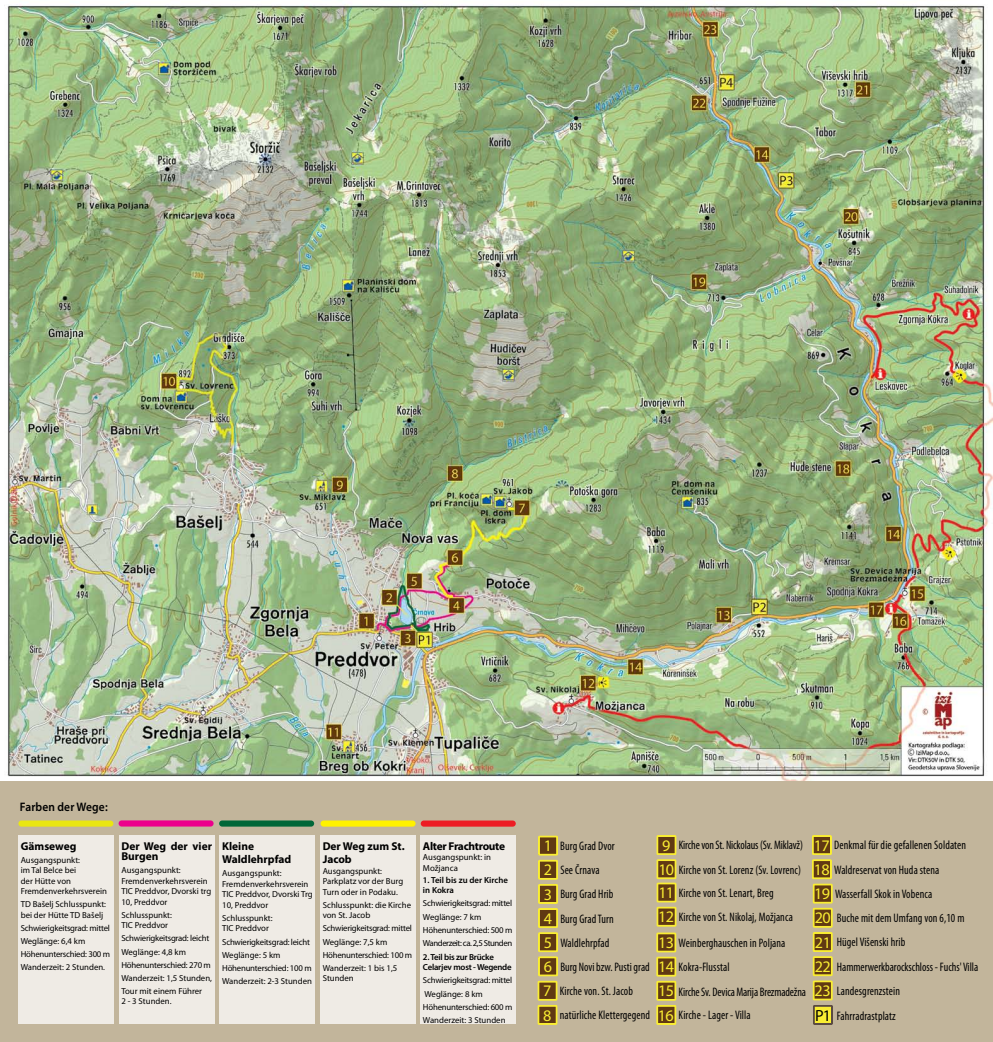
<style>
.page{position:relative;width:993px;height:1042px;background:#fff}
.page>*{position:absolute;margin:0;border:0;box-sizing:border-box;transform-origin:0 0}
.t1{font:16.19px "Myriad Pro";letter-spacing:-.05em;color:#f9ed33}
.t2{font:16.19px "Myriad Pro";color:#000}
.t3{font:condensed 12.34px/24.2px "Myriad Pro";letter-spacing:.01em;color:#000;scale:.93 1}
.t4{font:condensed 12.34px/24.2px "Myriad Pro";letter-spacing:-.01em;color:#000;scale:.93 1}
.t5{font:600 12.34px "Myriad Pro";letter-spacing:.01em;color:#000;scale:.93 1}
.t6{font:700 11.38px/13.7px "Myriad Pro";color:#000}
.t7{font:700 11.38px "Myriad Pro";letter-spacing:-.025em;color:#000}
.t8{font:8.75px/13.1px "Myriad Pro";letter-spacing:-.025em;color:#000}
.t9{font:8.75px/10.5px "Myriad Pro";color:#000}
.t10{font:600 8.75px/10.5px "Myriad Pro";letter-spacing:-.025em;color:#000}
.t11{font:600 8.75px/10.5px "Myriad Pro";color:#000}
.s1{font-stretch:normal;font-size:16.19px;color:#f9ed33}
</style>
<div class="page">
<img style="left:4px;top:5px;width:988px;height:776px">
<div style="left:0;top:781px;width:992px;height:261px;background:#c2b59b"></div>
<svg style="left:656px;top:932px;width:20px;height:93px;background:#987c31"></svg>
<svg style="left:537px;top:836px;width:20px;height:189px"></svg>
<svg style="left:656px;top:835px;width:20px;height:91px;background:#967a30"></svg>
<svg style="left:812px;top:835px;width:20px;height:190px;background:#9e8537"></svg>
<div style="left:18px;top:836px;width:96px;height:188px;background:#efebe5"></div>
<div style="left:119px;top:836px;width:95px;height:188px;background:#efebe5"></div>
<div style="left:219px;top:836px;width:96px;height:188px;background:#efebe5"></div>
<div style="left:320px;top:836px;width:95px;height:188px;background:#efebe5"></div>
<div style="left:420px;top:836px;width:96px;height:188px;background:#efebe5"></div>
<div style="left:18px;top:820px;width:95px;height:6px;background:#e9e612;border-radius:3px"></div>
<div style="left:118px;top:820px;width:95px;height:6px;background:#ec008c;border-radius:3px"></div>
<div style="left:420px;top:820px;width:95px;height:6px;background:#ed1c24;border-radius:3px"></div>
<div style="left:219px;top:820px;width:95px;height:6px;background:#006738;border-radius:3px"></div>
<div style="left:320px;top:820px;width:95px;height:6px;background:#fff200;border-radius:3px"></div>
<h2 class="t5" style="left:20px;top:798px;width:96px">Farben der Wege:</h2>
<h3 class="t6" style="left:21px;top:838px;width:57px">Gämseweg</h3>
<p class="t9" style="left:21px;top:854px;width:88px">Ausgangspunkt:<br>im Tal Belce bei<br>der Hütte von<br>Fremdenverkehrsverein</p>
<p class="t9" style="left:21px;top:899px;width:87px">TD Bašelj Schlusspunkt: bei der Hütte TD Bašelj</p>
<p class="t8" style="left:21px;top:921px;width:91px">Schwierigkeitsgrad: mittel<br>Weglänge: 6,4 km<br>Höhenunterschied: 300 m<br>Wanderzeit: 2 Stunden.</p>
<h3 class="t6" style="left:121px;top:840px;width:92px;line-height:10.5px">Der Weg der vier<br>Burgen</h3>
<p class="t9" style="left:121px;top:865px;width:91px">Ausgangspunkt:<br>Fremdenverkehrsverein<br>TIC Preddvor, Dvorski trg<br>10, Preddvor</p>
<p class="t9" style="left:121px;top:909px;width:52px">Schlusspunkt:<br>TIC Preddvor</p>
<p class="t8" style="left:121px;top:932px;width:92px">Schwierigkeitsgrad: leicht<br>Weglänge: 4,8 km<br>Höhenunterschied: 270 m<br>Wanderzeit: 1,5 Stunden,<br>Tour mit einem Führer</p>
<p class="t9" style="left:121px;top:996px;width:52px">2 - 3 Stunden.</p>
<h3 class="t6" style="left:222px;top:838px;width:71px">Kleine<br>Waldlehrpfad</h3>
<p class="t9" style="left:222px;top:868px;width:92px">Ausgangspunkt:<br>Fremdenverkehrsverein<br>TIC Preddvor, Dvorski Trg<br>10, Preddvor</p>
<p class="t9" style="left:222px;top:912px;width:52px">Schlusspunkt:<br>TIC Preddvor</p>
<p class="t8" style="left:222px;top:935px;width:91px">Schwierigkeitsgrad: leicht<br>Weglänge: 5 km<br>Höhenunterschied: 100 m<br>Wanderzeit: 2-3 Stunden</p>
<h3 class="t6" style="left:322px;top:838px;width:83px">Der Weg zum St.<br>Jacob</h3>
<p class="t9" style="left:322px;top:865px;width:82px">Ausgangspunkt:<br>Parkplatz vor der Burg<br>Turn oder in Podaku.</p>
<p class="t9" style="left:322px;top:899px;width:90px">Schlusspunkt: die Kirche von St. Jacob</p>
<p class="t8" style="left:322px;top:922px;width:91px">Schwierigkeitsgrad: mittel<br>Weglänge: 7,5 km<br>Höhenunterschied: 100 m<br>Wanderzeit: 1 bis 1,5</p>
<p class="t9" style="left:322px;top:973px;width:33px">Stunden</p>
<h3 class="t7" style="left:423px;top:838px;width:84px">Alter Frachtroute</h3>
<p class="t9" style="left:423px;top:852px;width:70px">Ausgangspunkt: in<br>Možjanca</p>
<p class="t11" style="left:423px;top:874px;width:86px">1. Teil bis zu der Kirche in Kokra</p>
<p class="t8" style="left:423px;top:897px;width:91px">Schwierigkeitsgrad: mittel<br>Weglänge: 7 km<br>Höhenunterschied: 500 m<br>Wanderzeit: ca. 2,5 Stunden</p>
<p class="t10" style="left:423px;top:951px;width:90px">2. Teil bis zur Brücke<br>Celarjev most - Wegende</p>
<p class="t8" style="left:423px;top:974px;width:91px">Schwierigkeitsgrad: mittel<br>Weglänge: 8 km<br>Höhenunterschied: 600 m<br>Wanderzeit: 3 Stunden</p>
<h1 class="t1" style="left:543px;top:836px;width:10px">1</h1>
<h1 class="t1" style="left:543px;top:860px;width:10px">2</h1>
<h1 class="t1" style="left:543px;top:884px;width:10px">3</h1>
<h1 class="t1" style="left:543px;top:908px;width:10px">4</h1>
<h1 class="t1" style="left:543px;top:932px;width:10px">5</h1>
<h1 class="t1" style="left:543px;top:956px;width:10px">6</h1>
<h1 class="t1" style="left:543px;top:981px;width:10px">7</h1>
<h1 class="t1" style="left:543px;top:1005px;width:10px">8</h1>
<h2 class="t3" style="left:560px;top:833px;width:60px">Burg Grad Dvor</h2>
<h2 class="t3" style="left:559px;top:858px;width:99px">See Črnava<br>Burg Grad Hrib<br>Burg Grad Turn<br>Waldlehrpfad<br>Burg Novi bzw. Pusti grad<br>Kirche von. St. Jacob natürliche Klettergegend</h2>
<h1 class="t1" style="left:662px;top:835px;width:10px">9</h1>
<h2 class="t4" style="left:678px;top:833px;width:135px">Kirche von St. Nickolaus (Sv. Miklavž)<br>Kirche von St. Lorenz (Sv. Lovrenc)</h2>
<h2 class="t3" style="left:678px;top:880px;width:124px">Kirche von St. Lenart, Breg<br>Kirche von St. Nikolaj, Možjanca</h2>
<h2 class="t3" style="left:678px;top:931px;width:138px">Weinberghauschen in Poljana<br>Kokra-Flusstal<br>Kirche Sv. Devica Marija Brezmadežna<br>Kirche - Lager - Villa</h2>
<h1 class="t1" style="left:658px;top:859px;width:17px">10</h1>
<h1 class="t1" style="left:658px;top:883px;width:17px">11</h1>
<h1 class="t1" style="left:658px;top:907px;width:17px">12</h1>
<h1 class="t1" style="left:658px;top:932px;width:17px">13</h1>
<h1 class="t1" style="left:658px;top:957px;width:17px">14</h1>
<h1 class="t1" style="left:658px;top:981px;width:17px">15</h1>
<h1 class="t1" style="left:657px;top:1005px;width:17px">16</h1>
<h1 class="t1" style="left:813px;top:835px;width:18px">17</h1>
<h2 class="t3" style="left:833px;top:833px;width:143px">Denkmal für die gefallenen Soldaten<br>Waldreservat von Huda stena<br>Wasserfall Skok in Vobenca<br>Buche mit dem Umfang von 6,10 m</h2>
<h1 class="t1" style="left:813px;top:859px;width:17px">18</h1>
<h1 class="t1" style="left:814px;top:884px;width:17px">19</h1>
<h1 class="t1" style="left:814px;top:908px;width:18px">20</h1>
<h1 class="t1" style="left:814px;top:932px;width:18px">21</h1>
<h2 class="t3" style="left:814px;top:954px;width:177px"><span class="s1">22</span> Hammerwerkbarockschloss - Fuchs' Villa</h2>
<h1 class="t1" style="left:814px;top:980px;width:18px">23</h1>
<h2 class="t3" style="left:836px;top:930px;width:75px">Hügel Višenski hrib</h2>
<h2 class="t3" style="left:836px;top:978px;width:69px;line-height:25.6px">Landesgrenzstein<br>Fahrradrastplatz</h2>
<h1 class="t2" style="left:814px;top:1005px;width:18px">P1</h1>
</div>
